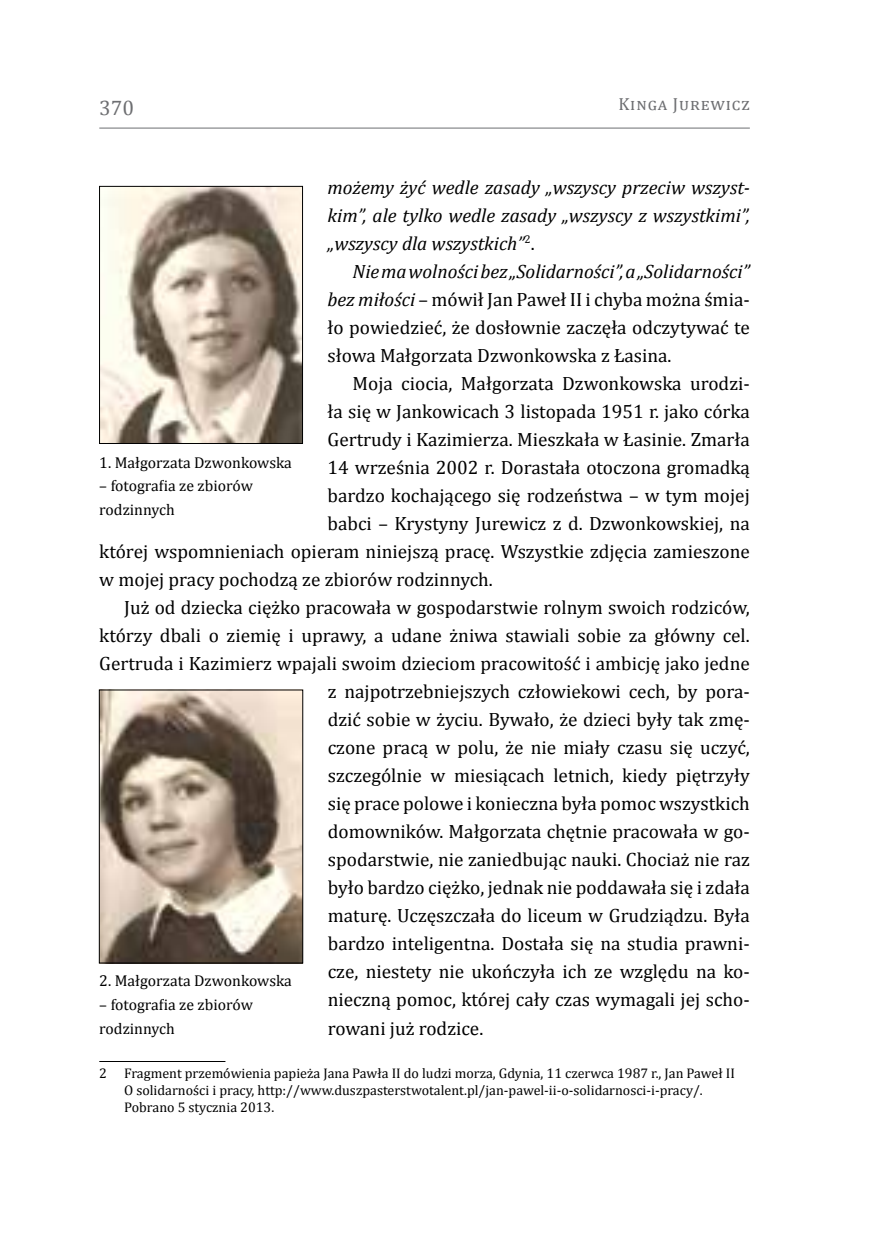
<style>
.page{position:relative;width:874px;height:1241px;background:#fff}
.page>*{position:absolute;margin:0;border:0;box-sizing:border-box;transform-origin:0 0}
.t1{font:21px "Cambria";color:#6d6e71}
.t2{font:19.25px/28px "Cambria";color:#000;text-align:justify}
.t3{font:italic 19.25px/28px "Cambria";color:#000;text-align:justify}
.t4{font:17.5px "Cambria";letter-spacing:.08em;color:#6d6e71}
.t5{font:15.75px/23.6px "Cambria";color:#000}
.t6{font:14px/16.8px "Cambria";color:#000}
.s1{font-style:normal}
.s2{font-style:italic}
</style>
<div class="page">
<hr style="left:99px;top:128px;width:650px;height:1px;background:#6d6e71">
<hr style="left:99px;top:1060px;width:126px;height:1px;background:#000">
<img style="left:101px;top:188px;width:199px;height:253px">
<div style="left:99px;top:186px;width:203px;height:257px;border:1px solid #000"></div>
<img style="left:101px;top:691px;width:200px;height:270px">
<div style="left:99px;top:689px;width:204px;height:274px;border:1px solid #000"></div>
<p class="t1" style="left:99px;top:95px;width:36px">370</p>
<p class="t4" style="left:618px;top:93px;width:133px">Kinga Jurewicz</p>
<p class="t3" style="left:327px;top:172px;width:423px">możemy żyć wedle zasady „wszyscy przeciw wszyst&shy;kim”, ale tylko wedle zasady „wszyscy z wszystkimi”, „wszyscy dla wszystkich”<sup>2</sup><span class="s1">.</span></p>
<p class="t2" style="left:327px;top:257px;width:423px;text-indent:25px"><span class="s2">Nie ma wolności bez „Solidarności”, a „Solidarności” bez miłości</span> – mówił Jan Paweł II i chyba można śmia&shy;ło powiedzieć, że dosłownie zaczęła odczytywać te słowa Małgorzata Dzwonkowska z Łasina.</p>
<p class="t2" style="left:352px;top:369px;width:398px">Moja ciocia, Małgorzata Dzwonkowska urodzi-</p>
<p class="t2" style="left:327px;top:397px;width:423px">ła się w Jankowicach 3 listopada 1951 r. jako córka</p>
<p class="t2" style="left:327px;top:425px;width:423px">Gertrudy i Kazimierza. Mieszkała w Łasinie. Zmarła</p>
<p class="t2" style="left:327px;top:453px;width:423px">14 września 2002 r. Dorastała otoczona gromadką</p>
<p class="t2" style="left:327px;top:481px;width:423px">bardzo kochającego się rodzeństwa – w tym mojej</p>
<p class="t2" style="left:327px;top:509px;width:423px">babci – Krystyny Jurewicz z d. Dzwonkowskiej, na</p>
<p class="t2" style="left:99px;top:537px;width:651px">której wspomnieniach opieram niniejszą pracę. Wszystkie zdjęcia zamieszone</p>
<p class="t2" style="left:99px;top:565px;width:395px">w mojej pracy pochodzą ze zbiorów rodzinnych.</p>
<p class="t2" style="left:124px;top:593px;width:627px">Już od dziecka ciężko pracowała w gospodarstwie rolnym swoich rodziców,</p>
<p class="t2" style="left:99px;top:621px;width:651px">którzy dbali o ziemię i uprawy, a udane żniwa stawiali sobie za główny cel.</p>
<p class="t2" style="left:99px;top:649px;width:651px">Gertruda i Kazimierz wpajali swoim dzieciom pracowitość i ambicję jako jedne</p>
<p class="t2" style="left:327px;top:677px;width:423px">z najpotrzebniejszych człowiekowi cech, by pora-</p>
<p class="t2" style="left:327px;top:705px;width:423px">dzić sobie w życiu. Bywało, że dzieci były tak zmę-</p>
<p class="t2" style="left:327px;top:733px;width:423px">czone pracą w polu, że nie miały czasu się uczyć,</p>
<p class="t2" style="left:327px;top:761px;width:423px">szczególnie w miesiącach letnich, kiedy piętrzyły</p>
<p class="t2" style="left:327px;top:789px;width:423px">się prace polowe i konieczna była pomoc wszystkich</p>
<p class="t2" style="left:327px;top:817px;width:423px">domowników. Małgorzata chętnie pracowała w go-</p>
<p class="t2" style="left:327px;top:845px;width:423px">spodarstwie, nie zaniedbując nauki. Chociaż nie raz</p>
<p class="t2" style="left:327px;top:873px;width:423px">było bardzo ciężko, jednak nie poddawała się i zdała</p>
<p class="t2" style="left:327px;top:901px;width:423px">maturę. Uczęszczała do liceum w Grudziądzu. Była</p>
<p class="t2" style="left:327px;top:929px;width:423px">bardzo inteligentna. Dostała się na studia prawni-</p>
<p class="t2" style="left:327px;top:957px;width:423px">cze, niestety nie ukończyła ich ze względu na ko-</p>
<p class="t2" style="left:327px;top:985px;width:423px">nieczną pomoc, której cały czas wymagali jej scho-</p>
<p class="t2" style="left:327px;top:1013px;width:157px">rowani już rodzice.</p>
<p class="t6" style="left:124px;top:1064px;width:612px;text-indent:-25px">2 Fragment przemówienia papieża Jana Pawła II do ludzi morza, Gdynia, 11 czerwca 1987 r., Jan Paweł II<br>O solidarności i pracy, http://www.duszpasterstwotalent.pl/jan-pawel-ii-o-solidarnosci-i-pracy/.<br>Pobrano 5 stycznia 2013.</p>
<p class="t5" style="left:99px;top:450px;width:194px">1. Małgorzata Dzwonkowska</p>
<p class="t5" style="left:99px;top:474px;width:155px">– fotografia ze zbiorów rodzinnych</p>
<p class="t5" style="left:99px;top:969px;width:194px">2. Małgorzata Dzwonkowska</p>
<p class="t5" style="left:99px;top:992px;width:155px">– fotografia ze zbiorów rodzinnych</p>
</div>
